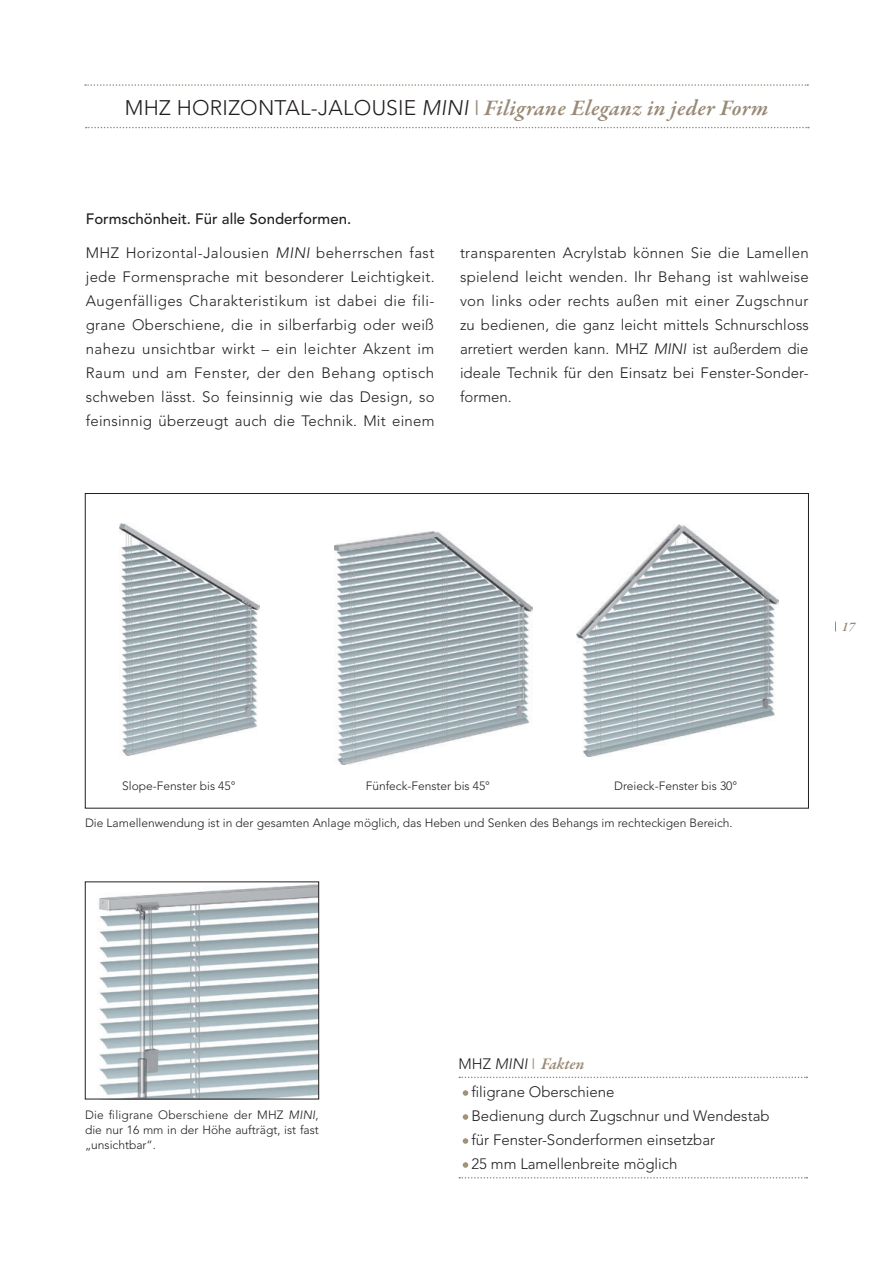
<style>
.page{position:relative;width:893px;height:1263px;background:#fff}
.page>*{position:absolute;margin:0;border:0;box-sizing:border-box;transform-origin:0 0}
.t1{font:italic 600 22.5px "Garamond Premr Pro";letter-spacing:.02em;color:#998a75}
.t2{font:italic 600 16.5px "Garamond Premr Pro";letter-spacing:-.01em;color:#998a75}
.t3{font:300 15px/24px "Avenir";color:#231f20;text-align:justify}
.t4{font:500 15px "Avenir";color:#231f20}
.t5{font:italic 600 13.5px "Garamond Premr Pro";color:#998a75}
.t6{font:300 12px/15px "Avenir";color:#231f20;text-align:justify}
.s1{font-family:"Avenir";font-weight:300;font-style:normal;font-size:21px;color:#231f20}
.s2{font-family:"Avenir";font-weight:300;font-size:21px;color:#231f20}
.s3{font-family:"Avenir";font-weight:300;font-style:normal;font-size:21px}
.s4{font-style:italic}
.s5{font-family:"Avenir";font-weight:300;font-style:normal;font-size:15px;color:#231f20}
.s6{font-family:"Avenir";font-weight:300;font-size:15px;color:#231f20}
.s7{font-family:"Avenir";font-weight:300;font-style:normal;font-size:15px}
</style>
<div class="page">
<svg style="left:85px;top:84px;width:723px;height:2px"></svg>
<svg style="left:86px;top:127px;width:723px;height:1px"></svg>
<img style="left:120px;top:523px;width:139px;height:233px">
<img style="left:97px;top:884px;width:220px;height:213px">
<div style="left:85px;top:882px;width:234px;height:217px;border:1px solid #231f20"></div>
<img style="left:335px;top:531px;width:198px;height:233px">
<img style="left:577px;top:524px;width:201px;height:233px">
<svg style="left:459px;top:1076px;width:348px;height:2px"></svg>
<svg style="left:459px;top:1177px;width:348px;height:1px"></svg>
<svg style="left:463px;top:1090px;width:5px;height:6px"></svg>
<svg style="left:463px;top:1114px;width:5px;height:6px"></svg>
<svg style="left:463px;top:1138px;width:5px;height:6px"></svg>
<svg style="left:463px;top:1162px;width:5px;height:6px"></svg>
<h1 class="t1" style="left:125px;top:94px;width:645px"><span class="s1">MHZ HORIZONTAL-JALOUSIE</span> <span class="s2">MINI</span> <span class="s3">I</span> Filigrane Eleganz in jeder Form</h1>
<p class="t4" style="left:86px;top:210px;width:267px">Formschönheit. Für alle Sonderformen.</p>
<p class="t3" style="left:86px;top:241px;width:350px">MHZ Horizontal-Jalousien <span class="s4">MINI</span> beherrschen fast jede Formensprache mit besonderer Leichtigkeit.<br>Augenfälliges Charakteristikum ist dabei die fili&shy;grane Oberschiene, die in silberfarbig oder weiß nahezu unsichtbar wirkt – ein leichter Akzent im Raum und am Fenster, der den Behang optisch schweben lässt. So feinsinnig wie das Design, so feinsinnig überzeugt auch die Technik. Mit einem</p>
<p class="t3" style="left:460px;top:241px;width:350px">transparenten Acrylstab können Sie die Lamellen spielend leicht wenden. Ihr Behang ist wahlweise von links oder rechts außen mit einer Zugschnur zu bedienen, die ganz leicht mittels Schnurschloss arretiert werden kann. MHZ <span class="s4">MINI</span> ist außerdem die ideale Technik für den Einsatz bei Fenster-Sonder&shy;formen.</p>
<p class="t6" style="left:122px;top:779px;width:115px">Slope-Fenster bis 45°</p>
<p class="t6" style="left:366px;top:779px;width:126px">Fünfeck-Fenster bis 45°</p>
<p class="t6" style="left:614px;top:779px;width:125px">Dreieck-Fenster bis 30°</p>
<p class="t6" style="left:85px;top:815px;width:649px">Die Lamellenwendung ist in der gesamten Anlage möglich, das Heben und Senken des Behangs im rechteckigen Bereich.</p>
<p class="t5" style="left:842px;top:618px;width:15px">17</p>
<p class="t6" style="left:85px;top:1107px;width:235px">Die filigrane Oberschiene der MHZ <span class="s4">MINI</span>, die nur 16 mm in der Höhe aufträgt, ist fast „unsichtbar“.</p>
<p class="t2" style="left:458px;top:1053px;width:127px"><span class="s5">MHZ</span> <span class="s6">MINI</span> <span class="s7">I</span> Fakten</p>
<p class="t3" style="left:471px;top:1080px;width:300px;text-align:left">filigrane Oberschiene<br>Bedienung durch Zugschnur und Wendestab für Fenster-Sonderformen einsetzbar<br>25 mm Lamellenbreite möglich</p>
</div>
